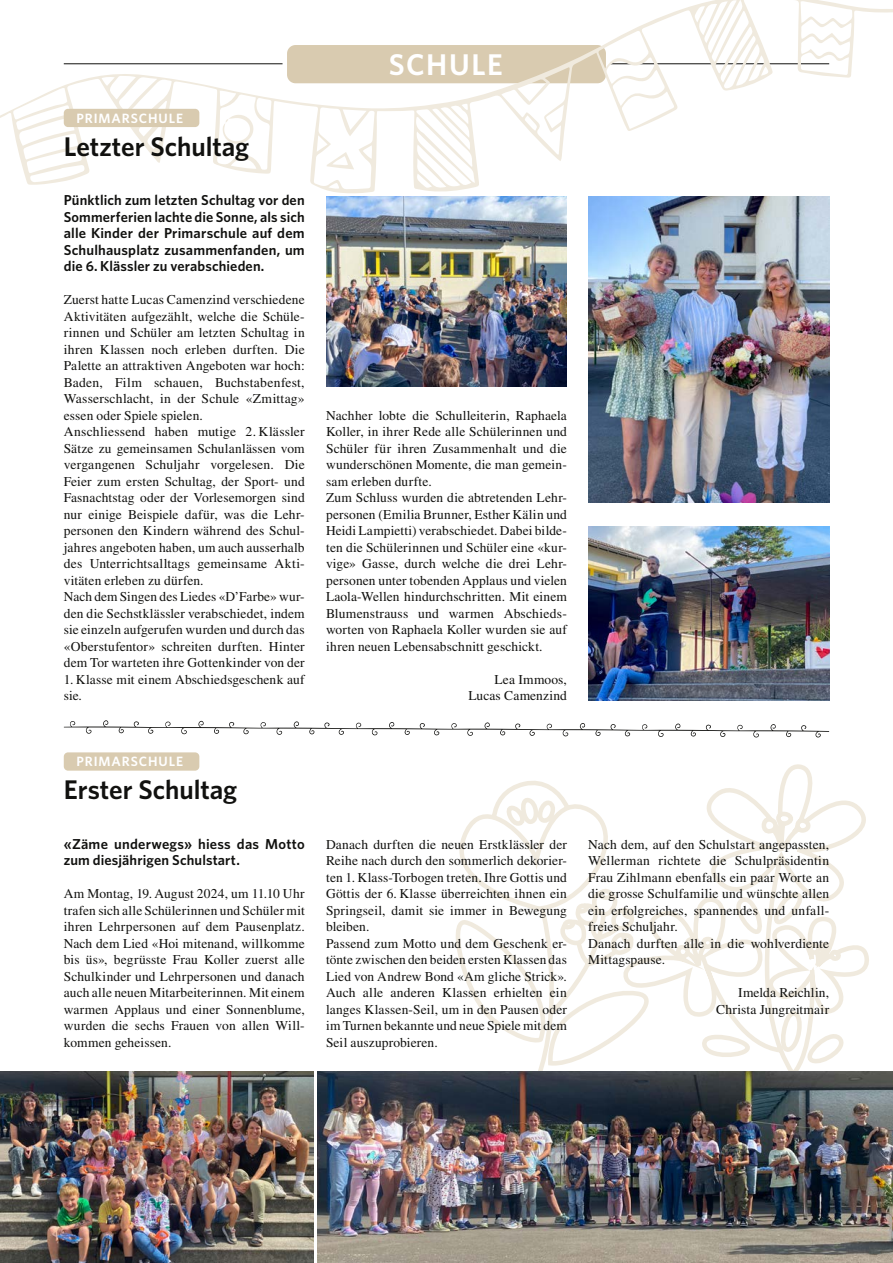
<style>
.page{position:relative;width:893px;height:1263px;background:#fff}
.page>*{position:absolute;margin:0;border:0;box-sizing:border-box;transform-origin:0 0}
.t1{font:600 30px "Whitney";color:#fff}
.Haupttitel{font:600 27px "Whitney";letter-spacing:-.005em;color:#11110f}
.Lead{font:600 14.4px/16.5px "Whitney";letter-spacing:.01em;color:#11110f}
.Grundtext{font:13.5px/16.5px "Times LT Std";letter-spacing:.01em;color:#11110f;text-align:justify}
.Autor{font:13.5px/16.5px "Times LT Std";letter-spacing:.01em;color:#11110f;text-align:right}
.Rubrikentitel{font:600 13.5px "Whitney";letter-spacing:.065em;color:#fff}
</style>
<div class="page">
<svg style="left:675px;top:764px;width:194px;height:307px"></svg>
<svg style="left:455px;top:781px;width:220px;height:290px"></svg>
<svg style="left:0;top:0;width:893px;height:194px"></svg>
<svg style="left:327px;top:152px;width:27px;height:17px"></svg>
<svg style="left:222px;top:113px;width:33px;height:34px"></svg>
<img style="left:588px;top:526px;width:241px;height:174px">
<img style="left:326px;top:196px;width:241px;height:191px">
<img style="left:588px;top:196px;width:241px;height:306px">
<img style="left:0;top:1071px;width:313px;height:192px">
<img style="left:317px;top:1071px;width:576px;height:192px">
<div style="left:64px;top:752px;width:135px;height:19px;background:#d9cbb0;border-radius:4px"></div>
<div style="left:64px;top:109px;width:135px;height:18px;background:#d9cbb0;border-radius:4px"></div>
<svg style="left:64px;top:720px;width:765px;height:18px"></svg>
<p class="Rubrikentitel" style="left:77px;top:110px;width:107px">PRIMARSCHULE</p>
<p class="Haupttitel" style="left:64px;top:130px;width:187px">Letzter Schultag</p>
<p class="Lead" style="left:64px;top:192px;width:242px;text-align:justify">Pünktlich zum letzten Schultag vor den Sommerferien lachte die Sonne, als sich alle Kinder der Primarschule auf dem Schulhausplatz zusammenfanden, um die 6. Klässler zu verabschieden.</p>
<p class="Grundtext" style="left:64px;top:291px;width:242px">Zuerst hatte Lucas Camenzind verschiedene Aktivitäten aufgezählt, welche die Schüle&shy;rinnen und Schüler am letzten Schultag in ihren Klassen noch erleben durften. Die Palette an attraktiven Angeboten war hoch:<br>Baden, Film schauen, Buchstabenfest, Wasserschlacht, in der Schule «Zmittag» essen oder Spiele spielen.</p>
<p class="Grundtext" style="left:64px;top:423px;width:242px">Anschliessend haben mutige 2. Klässler Sätze zu gemeinsamen Schulanlässen vom vergangenen Schuljahr vorgelesen. Die Feier zum ersten Schultag, der Sport- und Fasnachtstag oder der Vorlesemorgen sind nur einige Beispiele dafür, was die Lehr&shy;personen den Kindern während des Schul&shy;jahres angeboten haben, um auch ausserhalb des Unterrichtsalltags gemeinsame Akti&shy;vitäten erleben zu dürfen.</p>
<p class="Grundtext" style="left:64px;top:588px;width:242px">Nach dem Singen des Liedes «D’Farbe» wur&shy;den die Sechstklässler verabschiedet, indem sie einzeln aufgerufen wurden und durch das «Oberstufentor» schreiten durften. Hinter dem Tor warteten ihre Gottenkinder von der</p>
<p class="Grundtext" style="left:64px;top:671px;width:242px">1. Klasse mit einem Abschiedsgeschenk auf sie.</p>
<h1 class="t1" style="left:389px;top:46px;width:38px">Schul</h1>
<h1 class="t1" style="left:487px;top:46px;width:17px">e</h1>
<p class="Grundtext" style="left:326px;top:407px;width:242px">Nachher lobte die Schulleiterin, Raphaela Koller, in ihrer Rede alle Schülerinnen und Schüler für ihren Zusammenhalt und die wunderschönen Momente, die man gemein&shy;sam erleben durfte.</p>
<p class="Grundtext" style="left:326px;top:489px;width:242px">Zum Schluss wurden die abtretenden Lehr&shy;personen (Emilia Brunner, Esther Kälin und Heidi Lampietti) verabschiedet. Dabei bilde&shy;ten die Schülerinnen und Schüler eine «kur&shy;vige» Gasse, durch welche die drei Lehr&shy;personen unter tobenden Applaus und vielen Laola-Wellen hindurchschritten. Mit einem Blumenstrauss und warmen Abschieds&shy;worten von Raphaela Koller wurden sie auf ihren neuen Lebensabschnitt geschickt.</p>
<p class="Autor" style="left:468px;top:671px;width:100px">Lea Immoos,<br>Lucas Camenzind</p>
<p class="Rubrikentitel" style="left:77px;top:753px;width:107px">PRIMARSCHULE</p>
<p class="Haupttitel" style="left:64px;top:774px;width:175px">Erster Schultag</p>
<p class="Lead" style="left:64px;top:835px;width:242px">«Zäme underwegs» hiess das Motto zum diesjährigen Schulstart.</p>
<p class="Grundtext" style="left:64px;top:885px;width:242px">Am Montag, 19. August 2024, um 11.10 Uhr trafen sich alle Schülerinnen und Schüler mit ihren Lehrpersonen auf dem Pausenplatz.<br>Nach dem Lied «Hoi mitenand, willkomme bis üs», begrüsste Frau Koller zuerst alle Schulkinder und Lehrpersonen und danach auch alle neuen Mitarbeiterinnen. Mit einem warmen Applaus und einer Sonnenblume, wurden die sechs Frauen von allen Will&shy;kommen geheissen.</p>
<p class="Grundtext" style="left:326px;top:836px;width:242px">Danach durften die neuen Erstklässler der Reihe nach durch den sommerlich dekorier&shy;ten 1. Klass-Torbogen treten. Ihre Gottis und Göttis der 6. Klasse überreichten ihnen ein Springseil, damit sie immer in Bewegung bleiben.</p>
<p class="Grundtext" style="left:326px;top:935px;width:242px">Passend zum Motto und dem Geschenk er&shy;tönte zwischen den beiden ersten Klassen das Lied von Andrew Bond «Am gliche Strick».</p>
<p class="Grundtext" style="left:326px;top:984px;width:242px">Auch alle anderen Klassen erhielten ein langes Klassen-Seil, um in den Pausen oder im Turnen bekannte und neue Spiele mit dem Seil auszuprobieren.</p>
<p class="Grundtext" style="left:588px;top:836px;width:242px">Nach dem, auf den Schulstart angepassten, Wellerman richtete die Schulpräsidentin Frau Zihlmann ebenfalls ein paar Worte an die grosse Schulfamilie und wünschte allen ein erfolgreiches, spannendes und unfall&shy;freies Schuljahr.</p>
<p class="Grundtext" style="left:588px;top:935px;width:242px">Danach durften alle in die wohlverdiente<br>Mittagspause.</p>
<p class="Autor" style="left:716px;top:984px;width:115px">Imelda Reichlin,<br>Christa Jungreitmair</p>
</div>
